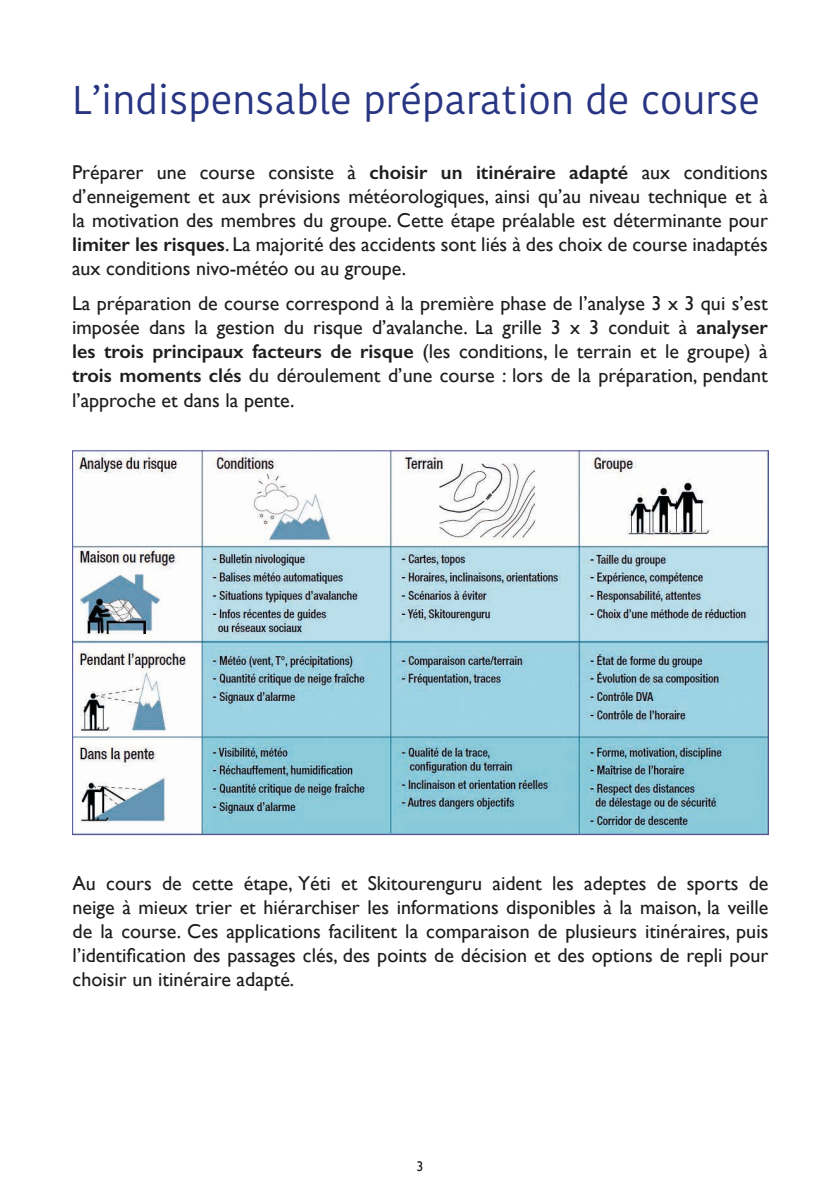
<style>
.page{position:relative;width:840px;height:1191px;background:#fff}
.page>*{position:absolute;margin:0;border:0;box-sizing:border-box;transform-origin:0 0}
.t1{font:40px "Kohinoor Bangla";color:#283583}
.t2{font:20px/24px "Gill Sans";color:#1d1d1b;text-align:justify}
.t3{font:14px "Gill Sans";color:#1d1d1b}
.s1{font-weight:600}
</style>
<div class="page">
<img style="left:74px;top:452px;width:692px;height:381px">
<h1 class="t1" style="left:72px;top:69px;width:689px">L’indispensable préparation de course</h1>
<p class="t2" style="left:72px;top:160px;width:697px">Préparer une course consiste à <span class="s1">choisir un itinéraire adapté</span> aux conditions d’enneigement et aux prévisions météorologiques, ainsi qu’au niveau technique et à la motivation des membres du groupe. Cette étape préalable est déterminante pour <span class="s1">limiter les risques</span>. La majorité des accidents sont liés à des choix de course inadaptés aux conditions nivo-météo ou au groupe.</p>
<p class="t2" style="left:72px;top:291px;width:697px">La préparation de course correspond à la première phase de l’analyse 3 x 3 qui s’est imposée dans la gestion du risque d’avalanche. La grille 3 x 3 conduit à <span class="s1">analyser les trois principaux facteurs de risque</span> (les conditions, le terrain et le groupe) à <span class="s1">trois moments clés</span> du déroulement d’une course : lors de la préparation, pendant l’approche et dans la pente.</p>
<p class="t2" style="left:73px;top:871px;width:697px">Au cours de cette étape, Yéti et Skitourenguru aident les adeptes de sports de neige à mieux trier et hiérarchiser les informations disponibles à la maison, la veille de la course. Ces applications facilitent la comparaison de plusieurs itinéraires, puis l’identification des passages clés, des points de décision et des options de repli pour choisir un itinéraire adapté.</p>
<p class="t3" style="left:416px;top:1158px;width:8px">3</p>
</div>
